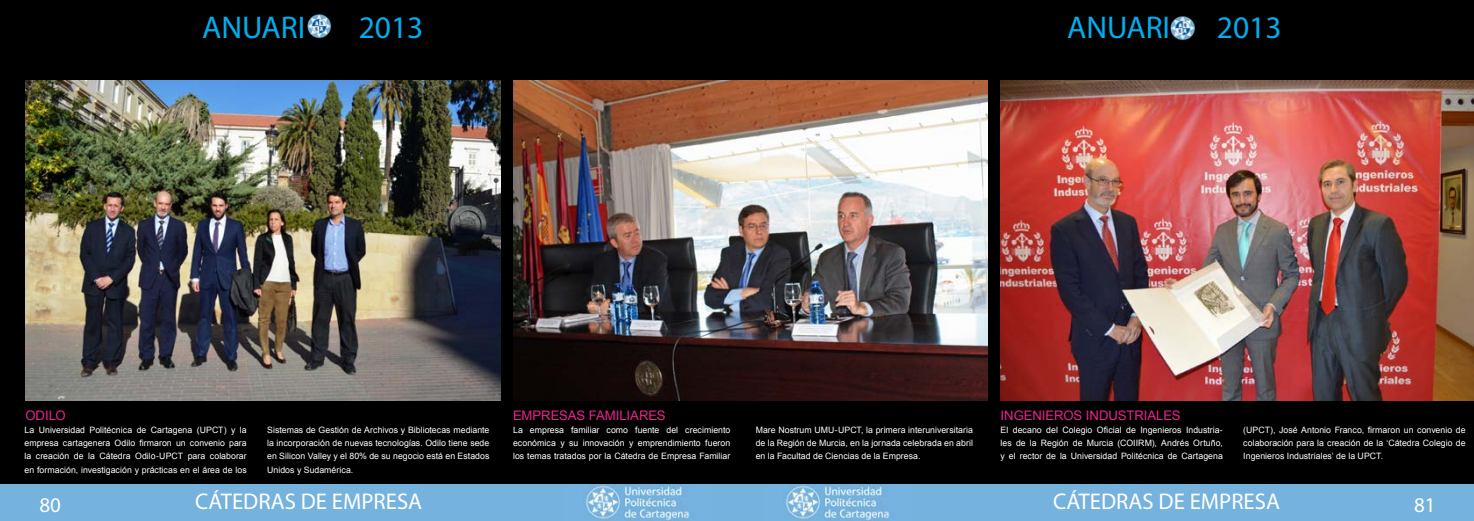
<style>
.page{position:relative;width:1474px;height:521px;background:#fff}
.page>*{position:absolute;margin:0;border:0;box-sizing:border-box;transform-origin:0 0}
.t1{font:31.5px "Myriad Pro";color:#00aeef}
.t2{font:22.75px "Myriad Pro";color:#fff}
.t3{font:21px "Myriad Pro";color:#fff}
.t4{font:13.12px "Arial";letter-spacing:-.005em;color:#ed2290}
.t5{font:8.75px/13.1px "Arial";letter-spacing:.005em;color:#fff;text-align:justify}
</style>
<div class="page">
<div style="left:0;top:0;width:742px;height:498px;background:#000"></div>
<div style="left:732px;top:0;width:737px;height:497px;background:#000"></div>
<div style="left:0;top:484px;width:1473px;height:37px;background:#75b2de"></div>
<img style="left:586px;top:484px;width:103px;height:36px">
<img style="left:786px;top:484px;width:103px;height:36px">
<img style="left:25px;top:81px;width:475px;height:319px">
<img style="left:1000px;top:81px;width:473px;height:319px">
<img style="left:513px;top:81px;width:474px;height:319px">
<img style="left:307px;top:14px;width:25px;height:25px">
<img style="left:1170px;top:16px;width:26px;height:25px">
<h1 class="t1" style="left:202px;top:8px;width:105px">ANUARI</h1>
<h1 class="t1" style="left:359px;top:8px;width:66px">2013</h1>
<h1 class="t1" style="left:1067px;top:8px;width:105px">ANUARI</h1>
<h1 class="t1" style="left:1216px;top:8px;width:66px">2013</h1>
<h3 class="t4" style="left:25px;top:407px;width:42px">ODILO</h3>
<h3 class="t4" style="left:513px;top:407px;width:154px">EMPRESAS FAMILIARES</h3>
<h3 class="t4" style="left:1000px;top:407px;width:181px">INGENIEROS INDUSTRIALES</h3>
<p class="t5" style="left:24px;top:424px;width:224px">La Universidad Politécnica de Cartagena (UPCT) y la empresa cartagenera Odilo firmaron un convenio para la creación de la Cátedra Odilo-UPCT para colaborar en formación, investigación y prácticas en el área de los</p>
<p class="t5" style="left:267px;top:424px;width:224px">Sistemas de Gestión de Archivos y Bibliotecas mediante la incorporación de nuevas tecnologías. Odilo tiene sede en Silicon Valley y el 80% de su negocio está en Estados Unidos y Sudamérica.</p>
<p class="t5" style="left:513px;top:424px;width:219px">La empresa familiar como fuente del crecimiento económica y su innovación y emprendimiento fueron los temas tratados por la Cátedra de Empresa Familiar</p>
<p class="t5" style="left:755px;top:424px;width:219px">Mare Nostrum UMU-UPCT, la primera interuniversitaria de la Región de Murcia, en la jornada celebrada en abril en la Facultad de Ciencias de la Empresa.</p>
<p class="t5" style="left:1000px;top:424px;width:224px">El decano del Colegio Oficial de Ingenieros Industria&shy;les de la Región de Murcia (COIIRM), Andrés Ortuño, y el rector de la Universidad Politécnica de Cartagena</p>
<p class="t5" style="left:1243px;top:424px;width:224px">(UPCT), José Antonio Franco, firmaron un convenio de colaboración para la creación de la ‘Cátedra Colegio de Ingenieros Industriales’ de la UPCT.</p>
<h3 class="t3" style="left:39px;top:492px;width:23px">80</h3>
<h2 class="t2" style="left:195px;top:487px;width:228px">CÁTEDRAS DE EMPRESA</h2>
<h2 class="t2" style="left:1053px;top:487px;width:228px">CÁTEDRAS DE EMPRESA</h2>
<h3 class="t3" style="left:1414px;top:492px;width:23px">81</h3>
</div>
